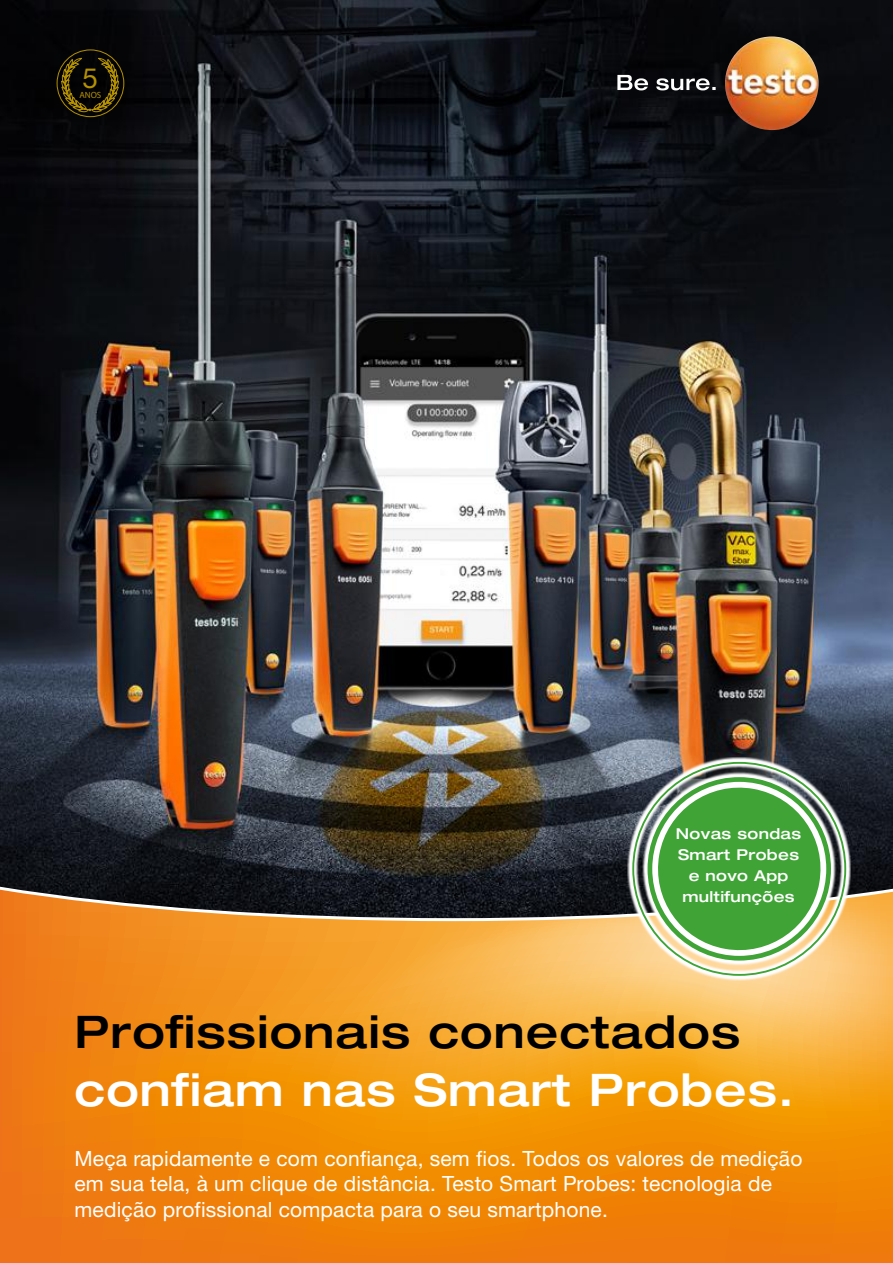
<style>
.page{position:relative;width:893px;height:1263px;background:#fff}
.page>*{position:absolute;margin:0;border:0;box-sizing:border-box;transform-origin:0 0}
.t1{font:500 expanded 45px "Helvetica Neue LTW1 G";letter-spacing:.025em;color:#000}
.t2{font:500 expanded 45px "Helvetica Neue LTW1 G";letter-spacing:.025em;color:#fff}
.t3{font:27.75px "Helvetica Neue LTW1 G";color:#b49003}
.t4{font:21px/25.5px "Helvetica Neue LTW1 G";letter-spacing:.01em;color:#fff}
.t5{font:500 expanded 15px/21px "Helvetica Neue LTW1 G";letter-spacing:.025em;color:#fff;text-align:center}
.t6{font:9px "Myriad Pro";color:#b49003}
</style>
<div class="page">
<img style="left:0;top:0;width:893px;height:887px">
<svg style="left:0;top:890px;width:893px;height:373px;background:#e98e1b"></svg>
<svg style="left:617px;top:75px;width:99px;height:15px"></svg>
<img style="left:725px;top:37px;width:94px;height:93px;border-radius:47px">
<svg style="left:627px;top:757px;width:224px;height:224px;background:#a49178"></svg>
<svg style="left:632px;top:762px;width:214px;height:214px;background:#a7a188"></svg>
<svg style="left:647px;top:777px;width:184px;height:183px;background:#6db161"></svg>
<div style="left:57px;top:50px;width:67px;height:67px;border:1px solid #b49003;border-radius:50%"></div>
<svg style="left:61px;top:58px;width:58px;height:54px;background:#2f2604"></svg>
<h2 class="t3" style="left:83px;top:61px;width:17px">5</h2>
<p class="t6" style="left:79px;top:89px;width:24px">ANOS</p>
<p class="t5" style="left:676px;top:822px;width:127px">Novas sondas<br>Smart Probes e novo App multifunções</p>
<h1 class="t1" style="left:74px;top:1003px;width:667px">Profissionais conectados</h1>
<h1 class="t2" style="left:74px;top:1061px;width:721px">confiam nas Smart Probes.</h1>
<p class="t4" style="left:74px;top:1145px;width:730px">Meça rapidamente e com confiança, sem fios. Todos os valores de medição em sua tela, à um clique de distância. Testo Smart Probes: tecnologia de medição profissional compacta para o seu smartphone.</p>
</div>
